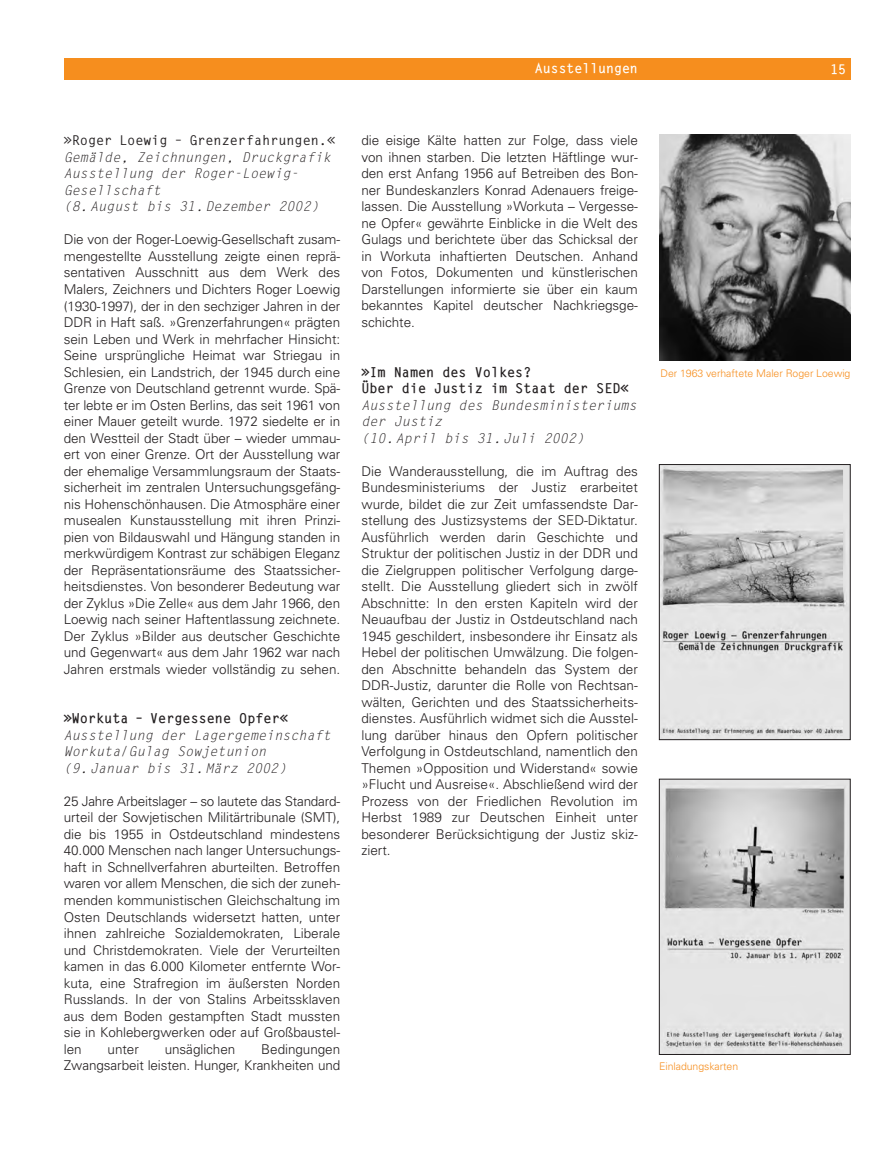
<style>
.page{position:relative;width:893px;height:1149px;background:#fff}
.page>*{position:absolute;margin:0;border:0;box-sizing:border-box;transform-origin:0 0}
.t1{font:300 13.5px/16.5px "Univers";letter-spacing:-.005em;color:#231f20;text-align:justify}
.t2{font:italic 13.5px/16.5px "Letter Gothic";color:#231f20}
.t3{font:800 13.5px/16.5px "Letter Gothic EB";color:#231f20}
.t4{font:700 13.5px "Letter Gothic";color:#231f20}
.t5{font:800 13.2px "Letter Gothic EB";color:#fff}
.t6{font:300 10.5px "Univers";letter-spacing:-.005em;color:#f68e1e}
</style>
<div class="page">
<div style="left:64px;top:58px;width:786px;height:22px;background:#f68e1e"></div>
<img style="left:661px;top:466px;width:187px;height:271px">
<div style="left:659px;top:464px;width:191px;height:275px;border:1px solid #231f20"></div>
<img style="left:661px;top:780px;width:187px;height:272px">
<img style="left:659px;top:134px;width:191px;height:226px">
<p class="t5" style="left:535px;top:63px;width:104px">Ausstellungen</p>
<p class="t5" style="left:830px;top:65px;width:17px">15</p>
<p class="t4" style="left:64px;top:136px;width:273px">»Roger Loewig – Grenzerfahrungen.«</p>
<p class="t2" style="left:64px;top:150px;width:269px">Gemälde, Zeichnungen, Druckgrafik<br>Ausstellung der Roger-Loewig-<br>Gesellschaft<br>(8. August bis 31.Dezember 2002)</p>
<p class="t1" style="left:64px;top:232px;width:278px">Die von der Roger-Loewig-Gesellschaft zusam&shy;mengestellte Ausstellung zeigte einen reprä&shy;sentativen Ausschnitt aus dem Werk des Malers, Zeichners und Dichters Roger Loewig (1930-1997), der in den sechziger Jahren in der DDR in Haft saß. »Grenzerfahrungen« prägten sein Leben und Werk in mehrfacher Hinsicht:<br>Seine ursprüngliche Heimat war Striegau in Schlesien, ein Landstrich, der 1945 durch eine Grenze von Deutschland getrennt wurde. Spä&shy;ter lebte er im Osten Berlins, das seit 1961 von einer Mauer geteilt wurde. 1972 siedelte er in den Westteil der Stadt über – wieder ummau&shy;ert von einer Grenze. Ort der Ausstellung war der ehemalige Versammlungsraum der Staats&shy;sicherheit im zentralen Untersuchungsgefäng&shy;nis Hohenschönhausen. Die Atmosphäre einer musealen Kunstausstellung mit ihren Prinzi&shy;pien von Bildauswahl und Hängung standen in merkwürdigem Kontrast zur schäbigen Eleganz der Repräsentationsräume des Staatssicher&shy;heitsdienstes. Von besonderer Bedeutung war der Zyklus »Die Zelle« aus dem Jahr 1966, den Loewig nach seiner Haftentlassung zeichnete.<br>Der Zyklus »Bilder aus deutscher Geschichte und Gegenwart« aus dem Jahr 1962 war nach Jahren erstmals wieder vollständig zu sehen.</p>
<p class="t3" style="left:64px;top:711px;width:226px">»Workuta – Vergessene Opfer«</p>
<p class="t2" style="left:64px;top:727px;width:269px">Ausstellung der Lagergemeinschaft<br>Workuta/Gulag Sowjetunion<br>(9. Januar bis 31. März 2002)</p>
<p class="t1" style="left:64px;top:793px;width:278px">25 Jahre Arbeitslager – so lautete das Standard&shy;urteil der Sowjetischen Militärtribunale (SMT), die bis 1955 in Ostdeutschland mindestens 40.000 Menschen nach langer Untersuchungs&shy;haft in Schnellverfahren aburteilten. Betroffen waren vor allem Menschen, die sich der zuneh&shy;menden kommunistischen Gleichschaltung im Osten Deutschlands widersetzt hatten, unter ihnen zahlreiche Sozialdemokraten, Liberale und Christdemokraten. Viele der Verurteilten kamen in das 6.000 Kilometer entfernte Wor&shy;kuta, eine Strafregion im äußersten Norden Russlands. In der von Stalins Arbeitssklaven aus dem Boden gestampften Stadt mussten sie in Kohlebergwerken oder auf Großbaustel&shy;len</p>
<p class="t1" style="left:64px;top:1041px;width:278px;text-align:right">Bedingungen<br>Zwangsarbeit leisten. Hunger, Krankheiten und</p>
<p class="t1" style="left:108px;top:1041px;width:33px">unter</p>
<p class="t1" style="left:165px;top:1041px;width:72px">unsäglichen</p>
<p class="t1" style="left:361px;top:133px;width:278px">die eisige Kälte hatten zur Folge, dass viele von ihnen starben. Die letzten Häftlinge wur&shy;den erst Anfang 1956 auf Betreiben des Bon&shy;ner Bundeskanzlers Konrad Adenauers freige&shy;lassen. Die Ausstellung »Workuta – Vergesse&shy;ne Opfer« gewährte Einblicke in die Welt des Gulags und berichtete über das Schicksal der in Workuta inhaftierten Deutschen. Anhand von Fotos, Dokumenten und künstlerischen Darstellungen informierte sie über ein kaum bekanntes Kapitel deutscher Nachkriegsge&shy;schichte.</p>
<p class="t3" style="left:361px;top:364px;width:269px">»Im Namen des Volkes?<br>Über die Justiz im Staat der SED«</p>
<p class="t2" style="left:361px;top:397px;width:277px">Ausstellung des Bundesministeriums der Justiz<br>(10. April bis 31. Juli 2002)</p>
<p class="t1" style="left:361px;top:463px;width:278px">Die Wanderausstellung, die im Auftrag des Bundesministeriums der Justiz erarbeitet wurde, bildet die zur Zeit umfassendste Dar&shy;stellung des Justizsystems der SED-Diktatur.<br>Ausführlich werden darin Geschichte und Struktur der politischen Justiz in der DDR und die Zielgruppen politischer Verfolgung darge&shy;stellt. Die Ausstellung gliedert sich in zwölf Abschnitte: In den ersten Kapiteln wird der Neuaufbau der Justiz in Ostdeutschland nach 1945 geschildert, insbesondere ihr Einsatz als Hebel der politischen Umwälzung. Die folgen&shy;den Abschnitte behandeln das System der DDR-Justiz, darunter die Rolle von Rechtsan&shy;wälten, Gerichten und des Staatssicherheits&shy;dienstes. Ausführlich widmet sich die Ausstel&shy;lung darüber hinaus den Opfern politischer Verfolgung in Ostdeutschland, namentlich den Themen »Opposition und Widerstand« sowie »Flucht und Ausreise«. Abschließend wird der Prozess von der Friedlichen Revolution im Herbst 1989 zur Deutschen Einheit unter besonderer Berücksichtigung der Justiz skiz&shy;ziert.</p>
<p class="t6" style="left:660px;top:369px;width:191px">Der 1963 verhaftete Maler Roger Loewig</p>
<p class="t6" style="left:659px;top:1062px;width:81px">Einladungskarten</p>
</div>
